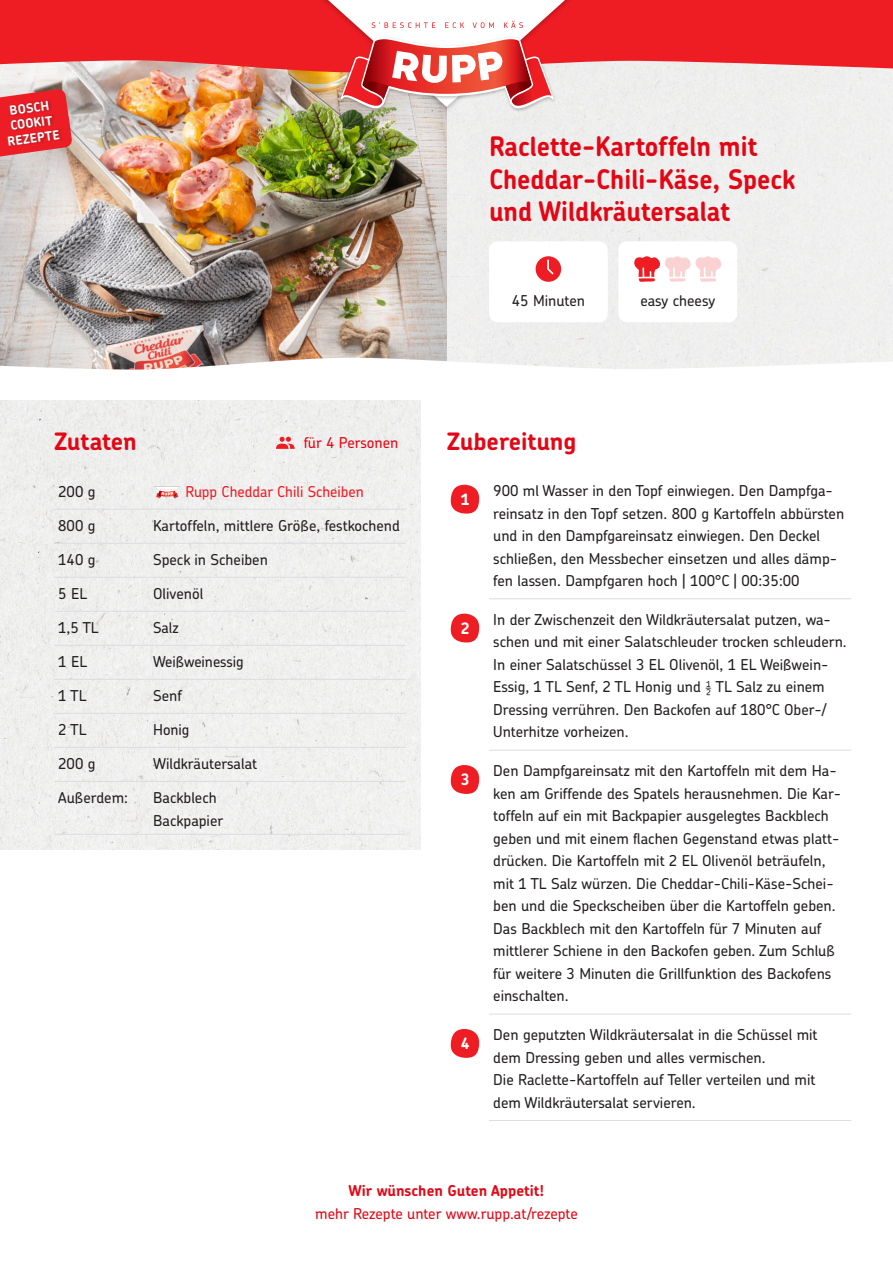
<style>
.page{position:relative;width:893px;height:1263px;background:#fff}
.page>*{position:absolute;margin:0;border:0;box-sizing:border-box;transform-origin:0 0}
.t1{font:700 27px/32.4px "Chevin Pro";color:#e30715;scale:.95 1}
.t2{font:700 24px "Chevin Pro";letter-spacing:-.005em;color:#e30715}
.t3{font:700 15.75px "Chevin Pro";color:#fff}
.t4{font:500 15px/22.5px "Chevin Pro";color:#231f20}
.t5{font:500 15px "Chevin Pro";color:#e30715}
.t6{font:700 15px "Chevin Pro";color:#e30715}
.t7{font:500 15px "Chevin Pro";color:#ee1d23}
.t8{font:700 12.6px/15.1px "Chevin Pro";color:#fff;text-align:center}
</style>
<div class="page">
<div style="left:446px;top:72px;width:447px;height:286px;background:#efefee"></div>
<div style="left:489px;top:241px;width:119px;height:81px;background:#fff;border-radius:9px"></div>
<svg style="left:536px;top:256px;width:25px;height:26px"></svg>
<div style="left:618px;top:241px;width:119px;height:81px;background:#fff;border-radius:9px"></div>
<svg style="left:634px;top:256px;width:88px;height:26px"></svg>
<div style="left:0;top:401px;width:421px;height:448px;background:#f0efef"></div>
<hr style="left:489px;top:598px;width:362px;height:1px;background:#dcdddf">
<hr style="left:489px;top:750px;width:362px;height:1px;background:#dcdddf">
<hr style="left:489px;top:1014px;width:362px;height:1px;background:#dcdddf">
<hr style="left:489px;top:1120px;width:362px;height:1px;background:#dcdddf">
<svg style="left:450px;top:485px;width:29px;height:29px"></svg>
<svg style="left:450px;top:614px;width:29px;height:28px"></svg>
<svg style="left:450px;top:765px;width:29px;height:29px"></svg>
<svg style="left:450px;top:1029px;width:29px;height:29px"></svg>
<hr style="left:54px;top:509px;width:95px;height:1px;background:#dcdddf">
<hr style="left:149px;top:509px;width:257px;height:1px;background:#dcdddf">
<hr style="left:54px;top:543px;width:95px;height:1px;background:#dcdddf">
<hr style="left:149px;top:543px;width:257px;height:1px;background:#dcdddf">
<hr style="left:54px;top:577px;width:95px;height:1px;background:#dcdddf">
<hr style="left:149px;top:577px;width:257px;height:1px;background:#dcdddf">
<hr style="left:54px;top:611px;width:95px;height:1px;background:#dcdddf">
<hr style="left:149px;top:611px;width:257px;height:1px;background:#dcdddf">
<hr style="left:54px;top:645px;width:95px;height:1px;background:#dcdddf">
<hr style="left:149px;top:645px;width:257px;height:1px;background:#dcdddf">
<hr style="left:54px;top:679px;width:95px;height:1px;background:#dcdddf">
<hr style="left:149px;top:679px;width:257px;height:1px;background:#dcdddf">
<hr style="left:54px;top:713px;width:95px;height:1px;background:#dcdddf">
<hr style="left:149px;top:713px;width:257px;height:1px;background:#dcdddf">
<hr style="left:54px;top:747px;width:95px;height:1px;background:#dcdddf">
<hr style="left:149px;top:747px;width:257px;height:1px;background:#dcdddf">
<hr style="left:54px;top:781px;width:95px;height:1px;background:#dcdddf">
<hr style="left:149px;top:781px;width:257px;height:1px;background:#dcdddf">
<hr style="left:54px;top:834px;width:95px;height:1px;background:#dcdddf">
<hr style="left:149px;top:834px;width:257px;height:1px;background:#dcdddf">
<img style="left:153px;top:487px;width:28px;height:12px">
<img style="left:155px;top:498px;width:24px;height:1px">
<svg style="left:155px;top:487px;width:25px;height:11px"></svg>
<svg style="left:275px;top:437px;width:21px;height:12px"></svg>
<img style="left:0;top:72px;width:446px;height:286px">
<svg style="left:0;top:89px;width:72px;height:69px;background:#dd6164"></svg>
<div style="left:8px;top:99px;width:56px;height:49px;background:#231f20;opacity:.3"></div>
<svg style="left:0;top:0;width:893px;height:72px;background:#ed3338"></svg>
<img style="left:315px;top:0;width:263px;height:115px">
<img style="left:337px;top:108px;width:220px;height:5px">
<svg style="left:328px;top:0;width:237px;height:108px"></svg>
<svg style="left:0;top:358px;width:893px;height:12px"></svg>
<p class="t8" style="left:2px;top:104px;width:54px;rotate:-8deg">BOSCH<br>COOKIT<br>REZEPTE</p>
<h1 class="t1" style="left:489px;top:130px;width:324px">Raclette-Kartoffeln mit<br>Cheddar-Chili-Käse, Speck und Wildkräutersalat</h1>
<p class="t4" style="left:512px;top:289px;width:75px">45 Minuten</p>
<p class="t4" style="left:640px;top:289px;width:76px">easy cheesy</p>
<h2 class="t2" style="left:54px;top:425px;width:84px">Zutaten</h2>
<p class="t4" style="left:58px;top:480px;width:39px">200 g</p>
<p class="t7" style="left:185px;top:482px;width:180px">Rupp Cheddar Chili Scheiben</p>
<p class="t4" style="left:58px;top:514px;width:39px">800 g</p>
<p class="t4" style="left:153px;top:514px;width:248px">Kartoffeln, mittlere Größe, festkochend</p>
<p class="t4" style="left:58px;top:548px;width:39px">140 g</p>
<p class="t4" style="left:153px;top:548px;width:116px">Speck in Scheiben</p>
<p class="t4" style="left:58px;top:582px;width:30px">5 EL</p>
<p class="t4" style="left:153px;top:582px;width:52px">Olivenöl</p>
<p class="t4" style="left:58px;top:616px;width:42px">1,5 TL</p>
<p class="t4" style="left:153px;top:616px;width:27px">Salz</p>
<p class="t4" style="left:58px;top:650px;width:30px">1 EL</p>
<p class="t4" style="left:153px;top:650px;width:92px">Weißweinessig</p>
<p class="t4" style="left:58px;top:684px;width:30px">1 TL</p>
<p class="t4" style="left:153px;top:684px;width:30px">Senf</p>
<p class="t4" style="left:58px;top:718px;width:30px">2 TL</p>
<p class="t4" style="left:153px;top:718px;width:38px">Honig</p>
<p class="t4" style="left:58px;top:752px;width:39px">200 g</p>
<p class="t4" style="left:153px;top:752px;width:106px">Wildkräutersalat</p>
<p class="t4" style="left:58px;top:786px;width:71px">Außerdem:</p>
<p class="t4" style="left:153px;top:786px;width:72px">Backblech<br>Backpapier</p>
<p class="t5" style="left:304px;top:432px;width:96px">für 4 Personen</p>
<h2 class="t2" style="left:447px;top:425px;width:131px">Zubereitung</h2>
<p class="t3" style="left:461px;top:489px;width:10px">1</p>
<p class="t4" style="left:493px;top:479px;width:352px">900 ml Wasser in den Topf einwiegen. Den Dampfga&shy;reinsatz in den Topf setzen. 800 g Kartoffeln abbürsten und in den Dampfgareinsatz einwiegen. Den Deckel schließen, den Messbecher einsetzen und alles dämp&shy;fen lassen. Dampfgaren hoch | 100°C | 00:35:00</p>
<p class="t3" style="left:461px;top:618px;width:10px">2</p>
<p class="t4" style="left:493px;top:608px;width:355px">In der Zwischenzeit den Wildkräutersalat putzen, wa&shy;schen und mit einer Salatschleuder trocken schleudern.<br>In einer Salatschüssel 3 EL Olivenöl, 1 EL Weißwein-Essig, 1 TL Senf, 2 TL Honig und ½ TL Salz zu einem Dressing verrühren. Den Backofen auf 180°C Ober-/ Unterhitze vorheizen.</p>
<p class="t3" style="left:461px;top:769px;width:10px">3</p>
<p class="t4" style="left:493px;top:759px;width:349px">Den Dampfgareinsatz mit den Kartoffeln mit dem Ha&shy;ken am Griffende des Spatels herausnehmen. Die Kar&shy;toffeln auf ein mit Backpapier ausgelegtes Backblech geben und mit einem flachen Gegenstand etwas platt&shy;drücken. Die Kartoffeln mit 2 EL Olivenöl beträufeln, mit 1 TL Salz würzen. Die Cheddar-Chili-Käse-Schei&shy;ben und die Speckscheiben über die Kartoffeln geben.<br>Das Backblech mit den Kartoffeln für 7 Minuten auf mittlerer Schiene in den Backofen geben. Zum Schluß für weitere 3 Minuten die Grillfunktion des Backofens einschalten.</p>
<p class="t3" style="left:461px;top:1033px;width:10px">4</p>
<p class="t4" style="left:493px;top:1023px;width:326px">Den geputzten Wildkräutersalat in die Schüssel mit dem Dressing geben und alles vermischen.<br>Die Raclette-Kartoffeln auf Teller verteilen und mit dem Wildkräutersalat servieren.</p>
<p class="t6" style="left:349px;top:1181px;width:197px">Wir wünschen Guten Appetit!</p>
<p class="t5" style="left:315px;top:1203px;width:264px">mehr Rezepte unter www.rupp.at/rezepte</p>
</div>
